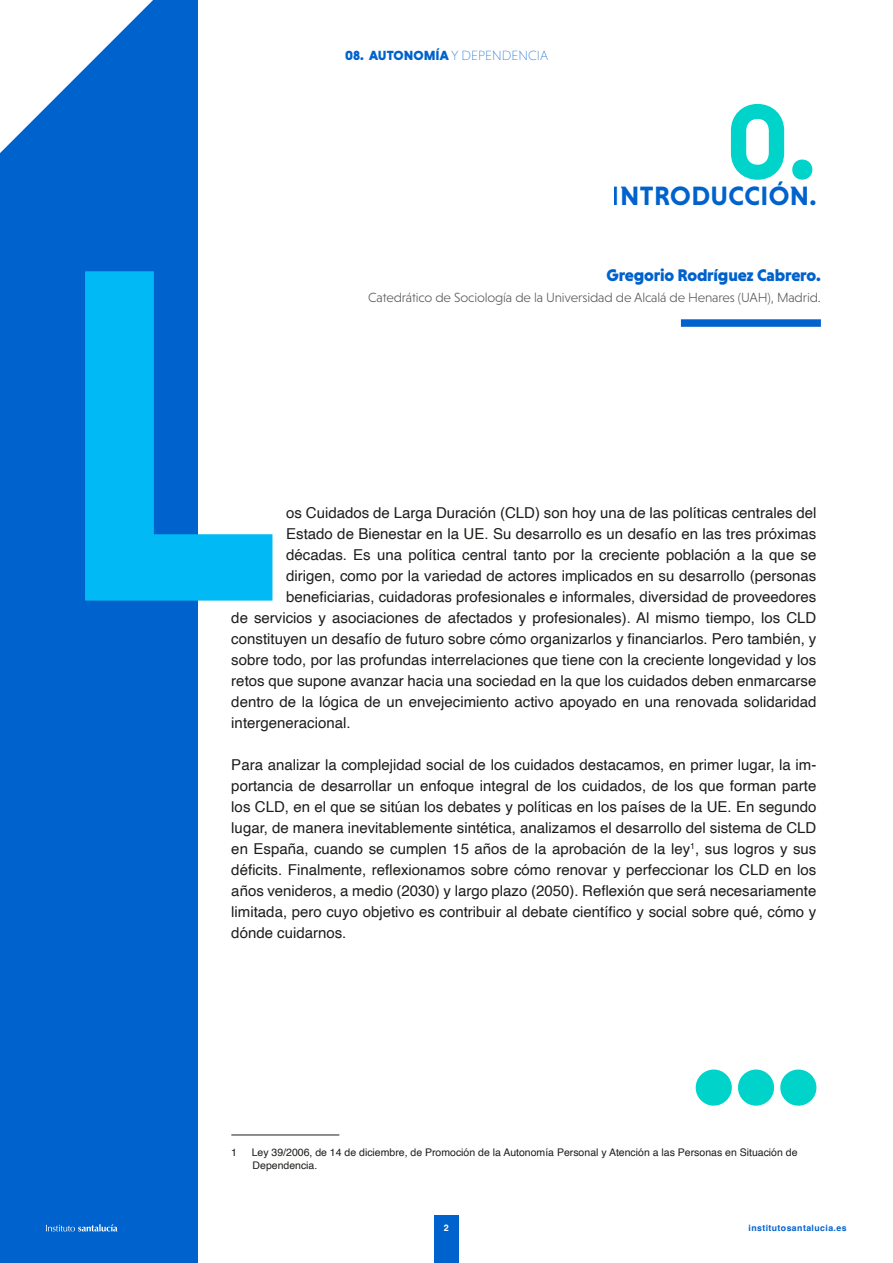
<style>
.page{position:relative;width:893px;height:1263px;background:#fff}
.page>*{position:absolute;margin:0;border:0;box-sizing:border-box;transform-origin:0 0}
.t1{font:700 484.35px "Niveau Grotesk";color:#00b9f5}
.t2{font:700 108px "Niveau Grotesk";color:#00d3ca}
.t3{font:700 27px "Niveau Grotesk";letter-spacing:.015em;color:#0062cc}
.t4{font:900 17.1px "Niveau Grotesk";letter-spacing:-.01em;color:#0062cc}
.t5{font:15px/21px "Helvetica";color:#1d1d1b;text-align:justify}
.t6{font:300 13.5px "Niveau Grotesk";letter-spacing:-.01em;color:#575756}
.t7{font:900 13.5px "Niveau Grotesk";color:#0062cc}
.t8{font:10.5px/12.6px "Helvetica";color:#1d1d1b}
.t9{font:700 9px "Helvetica";color:#fff}
.t10{font:700 8.7px "Helvetica";letter-spacing:.05em;color:#0062cc}
.s1{font-weight:200}
</style>
<div class="page">
<div style="left:0;top:0;width:197px;height:1263px;background:#0062cc"></div>
<svg style="left:0;top:0;width:153px;height:153px"></svg>
<hr style="left:231px;top:1134px;width:108px;height:1px;background:#1d1d1b">
<div style="left:696px;top:1069px;width:36px;height:37px;background:#00d3ca;border-radius:50%"></div>
<div style="left:738px;top:1069px;width:36px;height:37px;background:#00d3ca;border-radius:50%"></div>
<div style="left:780px;top:1069px;width:36px;height:37px;background:#00d3ca;border-radius:50%"></div>
<div style="left:681px;top:319px;width:140px;height:8px;background:#0062cc"></div>
<div style="left:434px;top:1215px;width:25px;height:48px;background:#0062cc"></div>
<svg style="left:46px;top:1224px;width:71px;height:7px"></svg>
<p class="t7" style="left:345px;top:47px;width:205px">08. AUTONOMÍA <span class="s1">Y DEPENDENCIA</span></p>
<h2 class="t2" style="left:726px;top:80px;width:92px">0.</h2>
<h3 class="t3" style="left:612px;top:181px;width:206px">INTRODUCCIÓN.</h3>
<h1 class="t1" style="left:49px;top:157px;width:234px">L</h1>
<p class="t4" style="left:607px;top:265px;width:216px">Gregorio Rodríguez Cabrero.</p>
<p class="t6" style="left:368px;top:290px;width:454px">Catedrático de Sociología de la Universidad de Alcalá de Henares (UAH), Madrid.</p>
<p class="t5" style="left:286px;top:502px;width:532px">os Cuidados de Larga Duración (CLD) son hoy una de las políticas centrales del</p>
<p class="t5" style="left:286px;top:523px;width:532px">Estado de Bienestar en la UE. Su desarrollo es un desafío en las tres próximas</p>
<p class="t5" style="left:286px;top:544px;width:532px">décadas. Es una política central tanto por la creciente población a la que se</p>
<p class="t5" style="left:286px;top:565px;width:532px">dirigen, como por la variedad de actores implicados en su desarrollo (personas</p>
<p class="t5" style="left:286px;top:586px;width:532px">beneficiarias, cuidadoras profesionales e informales, diversidad de proveedores</p>
<p class="t5" style="left:231px;top:607px;width:587px">de servicios y asociaciones de afectados y profesionales). Al mismo tiempo, los CLD</p>
<p class="t5" style="left:231px;top:628px;width:587px">constituyen un desafío de futuro sobre cómo organizarlos y financiarlos. Pero también, y</p>
<p class="t5" style="left:231px;top:649px;width:587px">sobre todo, por las profundas interrelaciones que tiene con la creciente longevidad y los</p>
<p class="t5" style="left:231px;top:670px;width:587px">retos que supone avanzar hacia una sociedad en la que los cuidados deben enmarcarse</p>
<p class="t5" style="left:231px;top:691px;width:587px">dentro de la lógica de un envejecimiento activo apoyado en una renovada solidaridad</p>
<p class="t5" style="left:231px;top:712px;width:121px">intergeneracional.</p>
<p class="t5" style="left:231px;top:754px;width:587px">Para analizar la complejidad social de los cuidados destacamos, en primer lugar, la im&shy;portancia de desarrollar un enfoque integral de los cuidados, de los que forman parte los CLD, en el que se sitúan los debates y políticas en los países de la UE. En segundo lugar, de manera inevitablemente sintética, analizamos el desarrollo del sistema de CLD en España, cuando se cumplen 15 años de la aprobación de la ley<sup>1</sup>, sus logros y sus déficits. Finalmente, reflexionamos sobre cómo renovar y perfeccionar los CLD en los años venideros, a medio (2030) y largo plazo (2050). Reflexión que será necesariamente limitada, pero cuyo objetivo es contribuir al debate científico y social sobre qué, cómo y dónde cuidarnos.</p>
<p class="t8" style="left:231px;top:1146px;width:7px">1</p>
<p class="t8" style="left:252px;top:1146px;width:547px">Ley 39/2006, de 14 de diciembre, de Promoción de la Autonomía Personal y Atención a las Personas en Situación de<br>Dependencia.</p>
<p class="t9" style="left:444px;top:1223px;width:7px">2</p>
<p class="t10" style="left:748px;top:1223px;width:100px">institutosantalucia.es</p>
</div>
